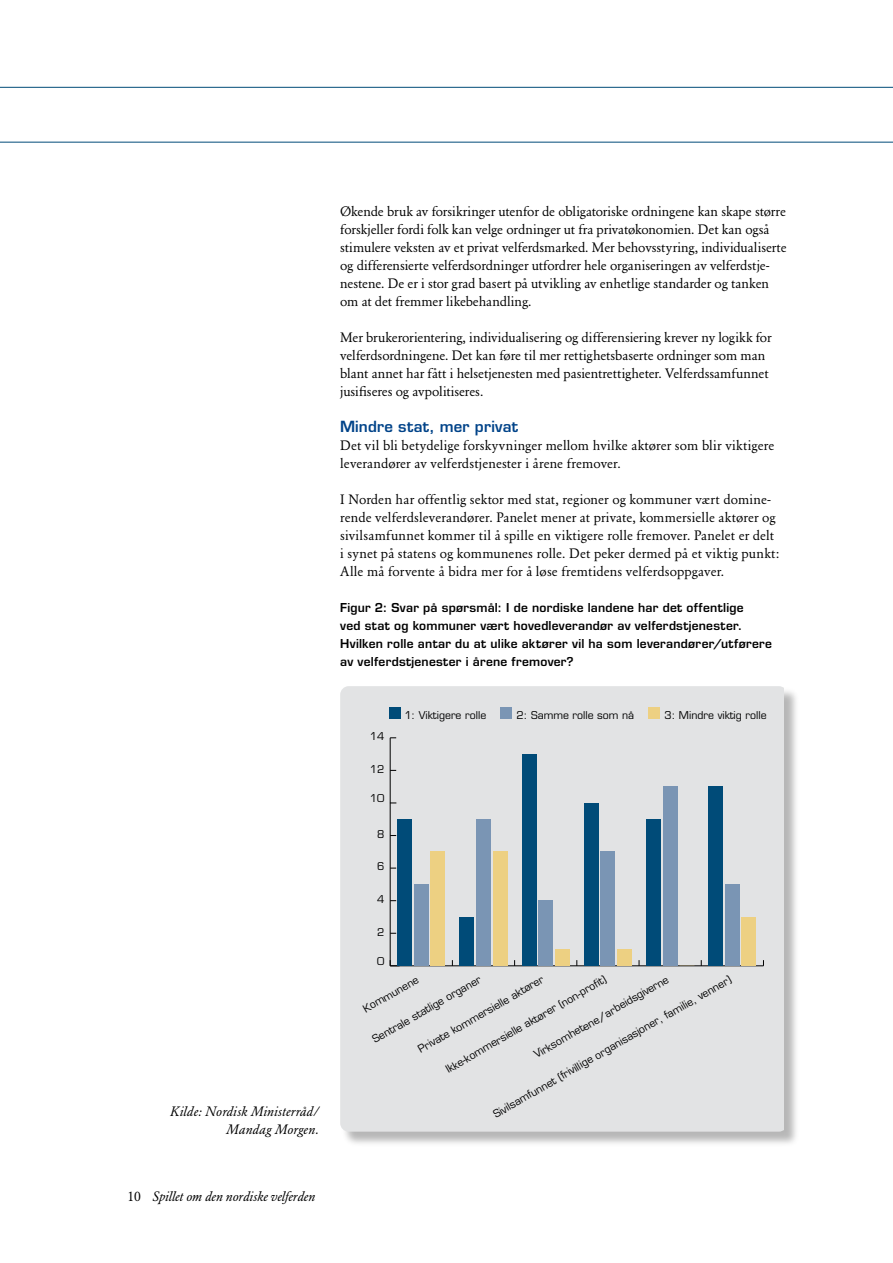
<style>
.page{position:relative;width:893px;height:1263px;background:#fff}
.page>*{position:absolute;margin:0;border:0;box-sizing:border-box;transform-origin:0 0}
.t1{font:600 15px "Eurostile";letter-spacing:.015em;color:#004389}
.t2{font:13.5px/18px "Garamond BE";color:#000}
.t3{font:italic 13.5px "Garamond BE";letter-spacing:.005em;color:#000}
.t4{font:600 12px/18px "Eurostile";letter-spacing:.02em;color:#000}
.t5{font:10.5px "Eurostile";color:#000}
.s1{font-style:normal}
</style>
<div class="page">
<svg style="left:0;top:87px;width:892px;height:55px"></svg>
<div style="left:341px;top:687px;width:459px;height:461px;background:#000;opacity:.29"></div>
<div style="left:340px;top:686px;width:444px;height:446px;background:#e2e3e4"></div>
<hr style="left:390px;top:965px;width:373px;height:1px;background:#000">
<hr style="left:390px;top:738px;width:1px;height:228px;background:#000">
<svg style="left:390px;top:960px;width:7px;height:6px"></svg>
<div style="left:430px;top:852px;width:15px;height:114px;background:#edd082"></div>
<div style="left:493px;top:852px;width:15px;height:114px;background:#edd082"></div>
<div style="left:555px;top:949px;width:15px;height:17px;background:#edd082"></div>
<div style="left:617px;top:949px;width:15px;height:17px;background:#edd082"></div>
<div style="left:741px;top:917px;width:15px;height:49px;background:#edd082"></div>
<div style="left:414px;top:884px;width:15px;height:82px;background:#7a95b4"></div>
<div style="left:476px;top:819px;width:15px;height:147px;background:#7a95b4"></div>
<div style="left:538px;top:901px;width:15px;height:65px;background:#7a95b4"></div>
<div style="left:600px;top:852px;width:15px;height:114px;background:#7a95b4"></div>
<div style="left:663px;top:787px;width:15px;height:179px;background:#7a95b4"></div>
<div style="left:725px;top:884px;width:15px;height:82px;background:#7a95b4"></div>
<div style="left:397px;top:819px;width:15px;height:147px;background:#004b78"></div>
<div style="left:459px;top:917px;width:15px;height:49px;background:#004b78"></div>
<div style="left:522px;top:754px;width:15px;height:212px;background:#004b78"></div>
<div style="left:584px;top:803px;width:15px;height:163px;background:#004b78"></div>
<div style="left:646px;top:819px;width:15px;height:147px;background:#004b78"></div>
<div style="left:708px;top:787px;width:15px;height:179px;background:#004b78"></div>
<div style="left:389px;top:707px;width:11px;height:12px;background:#004b78"></div>
<div style="left:500px;top:707px;width:11px;height:12px;background:#7a95b4"></div>
<div style="left:648px;top:707px;width:11px;height:12px;background:#edd082"></div>
<p class="t3" style="left:170px;top:1103px;width:150px">Kilde: Nordisk Ministerråd/</p>
<p class="t3" style="left:226px;top:1121px;width:95px">Mandag Morgen.</p>
<p class="t2" style="left:340px;top:202px;width:448px">Økende bruk av forsikringer utenfor de obligatoriske ordningene kan skape større forskjeller fordi folk kan velge ordninger ut fra privatøkonomien. Det kan også stimulere veksten av et privat velferdsmarked. Mer behovsstyring, individualiserte og differensierte velferdsordninger utfordrer hele organiseringen av velferdstje&shy;nestene. De er i stor grad basert på utvikling av enhetlige standarder og tanken om at det fremmer likebehandling.</p>
<p class="t2" style="left:340px;top:328px;width:433px">Mer brukerorientering, individualisering og differensiering krever ny logikk for velferdsordningene. Det kan føre til mer rettighetsbaserte ordninger som man blant annet har fått i helsetjenesten med pasientrettigheter. Velferdssamfunnet jusifiseres og avpolitiseres.</p>
<p class="t1" style="left:340px;top:417px;width:180px">Mindre stat, mer privat</p>
<p class="t2" style="left:340px;top:436px;width:436px">Det vil bli betydelige forskyvninger mellom hvilke aktører som blir viktigere leverandører av velferdstjenester i årene fremover.</p>
<p class="t2" style="left:340px;top:490px;width:441px">I Norden har offentlig sektor med stat, regioner og kommuner vært domine&shy;rende velferdsleverandører. Panelet mener at private, kommersielle aktører og sivilsamfunnet kommer til å spille en viktigere rolle fremover. Panelet er delt i synet på statens og kommunenes rolle. Det peker dermed på et viktig punkt:<br>Alle må forvente å bidra mer for å løse fremtidens velferdsoppgaver.</p>
<p class="t4" style="left:340px;top:599px;width:433px">Figur 2: Svar på spørsmål: I de nordiske landene har det offentlige<br>ved stat og kommuner vært hovedleverandør av velferdstjenester.<br>Hvilken rolle antar du at ulike aktører vil ha som leverandører/utførere av velferdstjenester i årene fremover?</p>
<p class="t5" style="left:370px;top:730px;width:16px">14</p>
<p class="t5" style="left:370px;top:763px;width:16px">12</p>
<p class="t5" style="left:370px;top:792px;width:16px">10</p>
<p class="t5" style="left:377px;top:828px;width:9px">8</p>
<p class="t5" style="left:377px;top:860px;width:9px">6</p>
<p class="t5" style="left:377px;top:893px;width:9px">4</p>
<p class="t5" style="left:377px;top:925px;width:9px">2</p>
<p class="t5" style="left:377px;top:955px;width:9px">0</p>
<p class="t5" style="left:404px;top:709px;width:83px">1: Viktigere rolle</p>
<p class="t5" style="left:517px;top:709px;width:119px">2: Samme rolle som nå</p>
<p class="t5" style="left:664px;top:709px;width:104px">3: Mindre viktig rolle</p>
<p class="t5" style="left:491px;top:1109px;width:274px;rotate:-30deg">Sivilsamfunnet (frivillige organisasjoner, familie, venner)</p>
<p class="t5" style="left:443px;top:1064px;width:185px;rotate:-30deg">Ikke-kommersielle aktører (non-profit)</p>
<p class="t5" style="left:416px;top:1044px;width:144px;rotate:-30deg">Private kommersielle aktører</p>
<p class="t5" style="left:370px;top:1035px;width:125px;rotate:-30deg">Sentrale statlige organer</p>
<p class="t5" style="left:532px;top:1050px;width:155px;rotate:-30deg">Virksomhetene/arbeidsgiverne</p>
<p class="t5" style="left:361px;top:1004px;width:64px;rotate:-30deg">Kommunene</p>
<p class="t3" style="left:128px;top:1188px;width:189px"><span class="s1">10</span> Spillet om den nordiske velferden</p>
</div>
